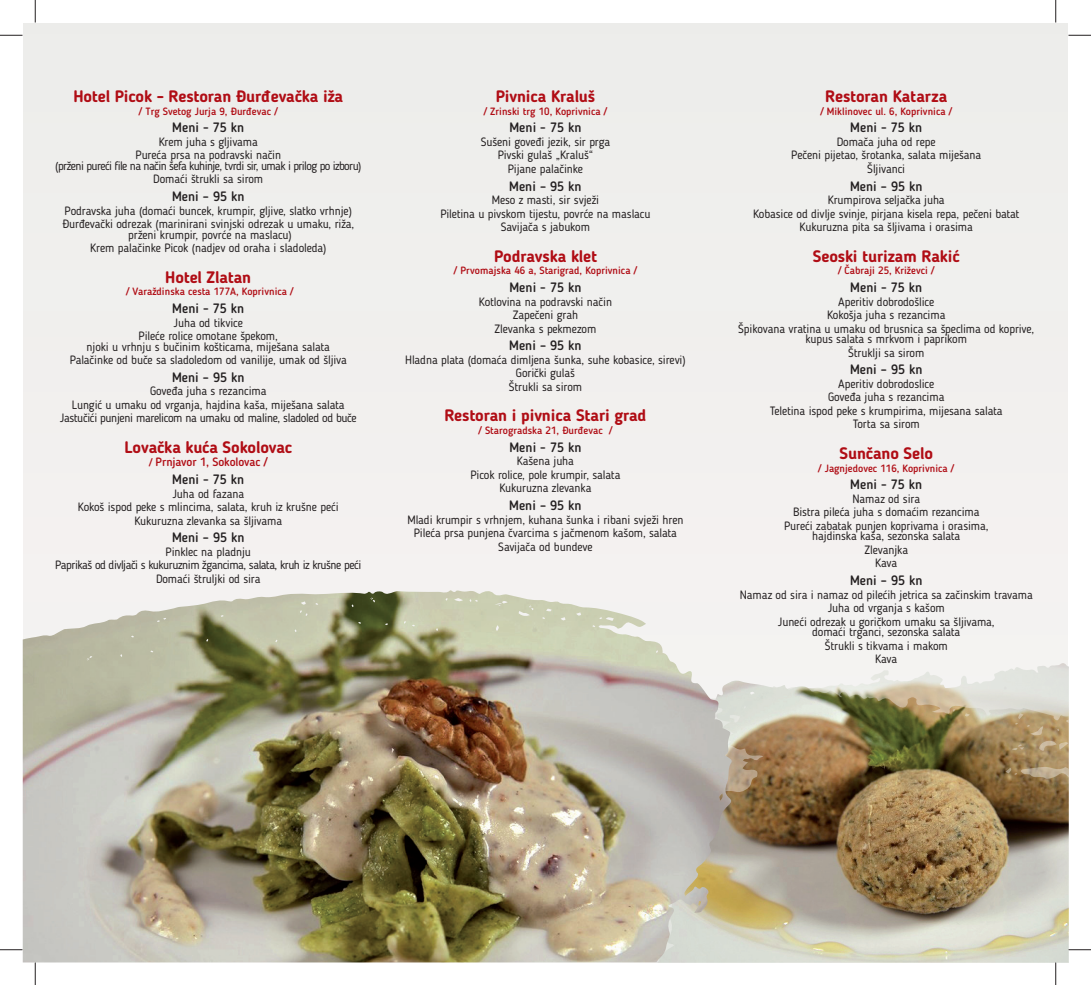
<style>
.page{position:relative;width:1091px;height:985px;background:#fff}
.page>*{position:absolute;margin:0;border:0;box-sizing:border-box;transform-origin:0 0}
.t1{font:700 16.5px "Blogger Sans";letter-spacing:-.01em;color:#b00d15}
.t2{font:500 13.5px "Blogger Sans";color:#231f20}
.t3{font:12px/13.5px "Blogger Sans";letter-spacing:-.01em;color:#231f20;text-align:center}
.t4{font:12px/13.5px "Blogger Sans";letter-spacing:-.04em;color:#231f20;text-align:center}
.t5{font:12px/13.5px "Blogger Sans";letter-spacing:-.05em;color:#231f20;text-align:center}
.t6{font:500 12px "Blogger Sans";letter-spacing:-.01em;color:#b00d15}
.t7{font:500 10.5px "Blogger Sans";color:#b00d15}
.s1{font-size:10.5px}
</style>
<div class="page">
<div style="left:23px;top:24px;width:1045px;height:937px;background:#f0efee"></div>
<img style="left:732px;top:682px;width:336px;height:280px">
<img style="left:23px;top:590px;width:709px;height:372px">
<svg style="left:0;top:35px;width:22px;height:1px"></svg>
<svg style="left:1068px;top:35px;width:23px;height:1px"></svg>
<svg style="left:0;top:949px;width:22px;height:1px"></svg>
<svg style="left:1068px;top:949px;width:23px;height:1px"></svg>
<svg style="left:35px;top:0;width:1px;height:23px"></svg>
<svg style="left:35px;top:962px;width:1px;height:23px"></svg>
<svg style="left:1055px;top:0;width:1px;height:23px"></svg>
<svg style="left:1055px;top:962px;width:1px;height:23px"></svg>
<h1 class="t1" style="left:73px;top:86px;width:271px">Hotel Picok - Restoran Đurđevačka iža</h1>
<p class="t7" style="left:139px;top:105px;width:140px">/ Trg Svetog Jurja 9, Đurđevac /</p>
<p class="t2" style="left:172px;top:120px;width:74px">Meni - 75 kn</p>
<p class="t3" style="left:135px;top:135px;width:147px">Krem juha s gljivama<br>Pureća prsa na podravski način</p>
<p class="t5" style="left:55px;top:159px;width:308px">(prženi pureći file na način šefa kuhinje, tvrdi sir, umak i prilog po izboru)<br>Domaći štrukli sa sirom</p>
<p class="t2" style="left:172px;top:188px;width:74px">Meni – 95 kn</p>
<p class="t3" style="left:62px;top:204px;width:293px;text-align:left">Podravska juha (domaći buncek, krumpir, gljive, slatko vrhnje)<br>Đurđevački odrezak (marinirani svinjski odrezak u umaku, riža,</p>
<p class="t3" style="left:90px;top:228px;width:238px">prženi krumpir, povrće na maslacu)<br>Krem palačinke Picok (nadjev od oraha i sladoleda)</p>
<h1 class="t1" style="left:165px;top:267px;width:87px">Hotel Zlatan</h1>
<p class="t7" style="left:126px;top:285px;width:169px">/ Varaždinska cesta 177A, Koprivnica /</p>
<p class="t2" style="left:172px;top:300px;width:74px">Meni - 75 kn</p>
<p class="t3" style="left:139px;top:316px;width:141px">Juha od tikvice<br>Pileće rolice omotane špekom,</p>
<p class="t3" style="left:70px;top:340px;width:279px">njoki u vrhnju s bučinim košticama, miješana salata<br>Palačinke od buče sa sladoledom od vanilije, umak od šljiva</p>
<p class="t2" style="left:172px;top:369px;width:74px">Meni – 95 kn</p>
<p class="t3" style="left:60px;top:384px;width:299px">Goveđa juha s rezancima<br>Lungić u umaku od vrganja, hajdina kaša, miješana salata<br>Jastučići punjeni marelicom na umaku od maline, sladoled od buče</p>
<h1 class="t1" style="left:124px;top:437px;width:169px">Lovačka kuća Sokolovac</h1>
<p class="t6" style="left:149px;top:455px;width:120px"><span class="s1">/</span> Prnjavor 1, Sokolovac /</p>
<p class="t2" style="left:172px;top:471px;width:74px">Meni - 75 kn</p>
<p class="t3" style="left:78px;top:487px;width:262px">Juha od fazana<br>Kokoš ispod peke s mlincima, salata, kruh iz krušne peći<br>Kukuruzna zlevanka sa šljivama</p>
<p class="t2" style="left:172px;top:530px;width:74px">Meni – 95 kn</p>
<p class="t4" style="left:55px;top:545px;width:307px">Pinklec na pladnju<br>Paprikaš od divljači s kukuruznim žgancima, salata, kruh iz krušne peći<br>Domaći štruljki od sira</p>
<h1 class="t1" style="left:496px;top:86px;width:101px">Pivnica Kraluš</h1>
<p class="t7" style="left:484px;top:105px;width:125px">/ Zrinski trg 10, Koprivnica /</p>
<p class="t2" style="left:509px;top:120px;width:74px">Meni - 75 kn</p>
<p class="t3" style="left:481px;top:135px;width:131px">Sušeni goveđi jezik, sir prga<br>Pivski gulaš „Kraluš“<br>Pijane palačinke</p>
<p class="t2" style="left:509px;top:178px;width:74px">Meni – 95 kn</p>
<p class="t3" style="left:440px;top:193px;width:212px">Meso z masti, sir svježi<br>Piletina u pivskom tijestu, povrće na maslacu<br>Savijača s jabukom</p>
<h1 class="t1" style="left:494px;top:246px;width:104px">Podravska klet</h1>
<p class="t7" style="left:454px;top:264px;width:185px">/ Prvomajska 46 a, Starigrad, Koprivnica /</p>
<p class="t2" style="left:509px;top:279px;width:74px">Meni - 75 kn</p>
<p class="t3" style="left:479px;top:295px;width:135px">Kotlovina na podravski način<br>Zapečeni grah<br>Zlevanka s pekmezom</p>
<p class="t2" style="left:509px;top:337px;width:74px">Meni – 95 kn</p>
<p class="t3" style="left:405px;top:353px;width:282px">Hladna plata (domaća dimljena šunka, suhe kobasice, sirevi)<br>Gorički gulaš<br>Štrukli sa sirom</p>
<h1 class="t1" style="left:444px;top:406px;width:204px">Restoran i pivnica Stari grad</h1>
<p class="t7" style="left:479px;top:424px;width:135px">/ Starogradska 21, Đurđevac /</p>
<p class="t2" style="left:509px;top:439px;width:74px">Meni - 75 kn</p>
<p class="t3" style="left:471px;top:454px;width:151px">Kašena juha<br>Picok rolice, pole krumpir, salata<br>Kukuruzna zlevanka</p>
<p class="t2" style="left:509px;top:497px;width:74px">Meni – 95 kn</p>
<p class="t3" style="left:407px;top:512px;width:278px">Mladi krumpir s vrhnjem, kuhana šunka i ribani svježi hren<br>Pileća prsa punjena čvarcima s jačmenom kašom, salata<br>Savijača od bundeve</p>
<h1 class="t1" style="left:825px;top:86px;width:124px">Restoran Katarza</h1>
<p class="t7" style="left:820px;top:105px;width:133px">/ Miklinovec ul. 6, Koprivnica /</p>
<p class="t2" style="left:850px;top:120px;width:74px">Meni - 75 kn</p>
<p class="t3" style="left:791px;top:135px;width:192px">Domača juha od repe<br>Pečeni pijetao, šrotanka, salata miješana<br>Šljivanci</p>
<p class="t2" style="left:850px;top:178px;width:74px">Meni – 95 kn</p>
<p class="t3" style="left:753px;top:193px;width:268px">Krumpirova seljačka juha<br>Kobasice od divlje svinje, pirjana kisela repa, pečeni batat<br>Kukuruzna pita sa šljivama i orasima</p>
<h1 class="t1" style="left:813px;top:246px;width:148px">Seoski turizam Rakić</h1>
<p class="t7" style="left:838px;top:264px;width:98px">/ Čabraji 25, Križevci /</p>
<p class="t2" style="left:850px;top:279px;width:74px">Meni - 75 kn</p>
<p class="t3" style="left:738px;top:295px;width:298px">Aperitiv dobrodošlice<br>Kokošja juha s rezancima<br>Špikovana vratina u umaku od brusnica sa špeclima od koprive,</p>
<p class="t3" style="left:806px;top:332px;width:163px">kupus salata s mrkvom i paprikom<br>Štruklji sa sirom</p>
<p class="t2" style="left:850px;top:361px;width:74px">Meni – 95 kn</p>
<p class="t3" style="left:770px;top:377px;width:234px">Aperitiv dobrodoslice<br>Goveđa juha s rezancima<br>Teletina ispod peke s krumpirima, mijesana salata<br>Torta sa sirom</p>
<h1 class="t1" style="left:840px;top:443px;width:95px">Sunčano Selo</h1>
<p class="t7" style="left:818px;top:461px;width:138px">/ Jagnjedovec 116, Koprivnica /</p>
<p class="t2" style="left:850px;top:476px;width:74px">Meni - 75 kn</p>
<p class="t3" style="left:784px;top:492px;width:206px">Namaz od sira<br>Bistra pileća juha s domaćim rezancima<br>Pureći zabatak punjen koprivama i orasima,</p>
<p class="t3" style="left:812px;top:529px;width:150px">hajdinska kaša, sezonska salata<br>Zlevanjka<br>Kava</p>
<p class="t2" style="left:850px;top:572px;width:74px">Meni – 95 kn</p>
<p class="t3" style="left:740px;top:587px;width:295px">Namaz od sira i namaz od pilećih jetrica sa začinskim travama<br>Juha od vrganja s kašom<br>Juneći odrezak u goričkom umaku sa šljivama,</p>
<p class="t3" style="left:812px;top:625px;width:150px">domaći trganci, sezonska salata<br>Štrukli s tikvama i makom<br>Kava</p>
</div>
